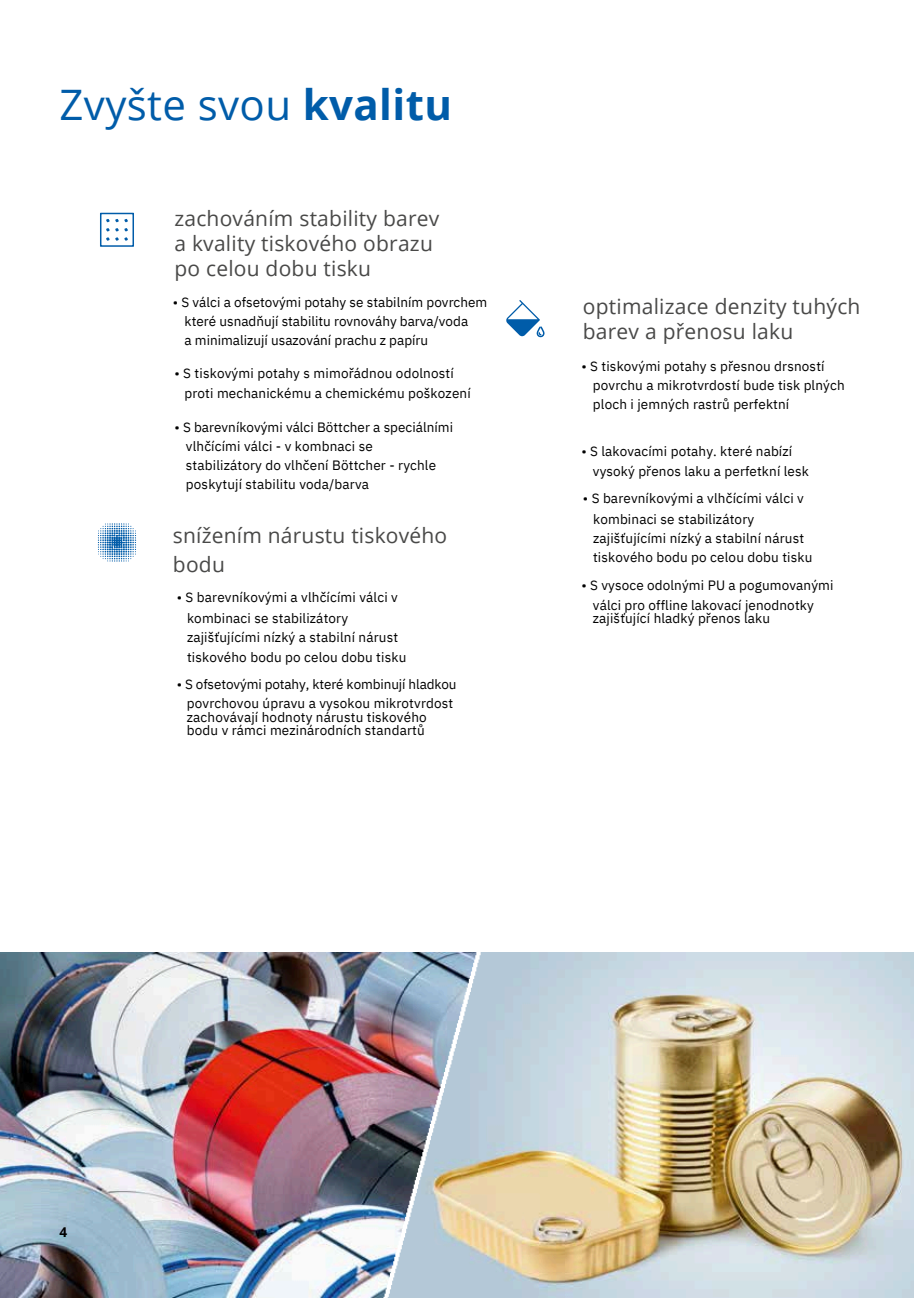
<style>
.page{position:relative;width:914px;height:1298px;background:#fff}
.page>*{position:absolute;margin:0;border:0;box-sizing:border-box;transform-origin:0 0}
.t1{font:42px "Open Sans";letter-spacing:.01em;color:#005ca9}
.t2{font:21px/24.8px "Open Sans";letter-spacing:.01em;color:#494948}
.t3{font:13.5px/19.2px "IBM Plex Sans";letter-spacing:.01em;color:#000}
.t4{font:13.5px "IBM Plex Sans";letter-spacing:-.01em;color:#000}
.t5{font:700 13.5px "Open Sans";color:#000}
.s1{font-weight:700}
</style>
<div class="page">
<svg style="left:98px;top:523px;width:38px;height:38px"></svg>
<svg style="left:100px;top:213px;width:34px;height:34px"></svg>
<svg style="left:506px;top:300px;width:38px;height:37px"></svg>
<img style="left:0;top:952px;width:914px;height:344px">
<p class="t1" style="left:60px;top:76px;width:394px">Zvyšte svou <span class="s1">kvalitu</span></p>
<p class="t2" style="left:174px;top:206px;width:266px">zachováním stability barev a kvality tiskového obrazu po celou dobu tisku</p>
<h2 class="t3" style="left:173px;top:292px;width:316px">• S válci a ofsetovými potahy se stabilním povrchem</h2>
<p class="t3" style="left:184px;top:311px;width:285px">které usnadňují stabilitu rovnováhy barva/voda a minimalizují usazování prachu z papíru</p>
<p class="t3" style="left:174px;top:363px;width:281px">• S tiskovými potahy s mimořádnou odolností</p>
<p class="t3" style="left:184px;top:383px;width:288px">proti mechanickému a chemickému poškození</p>
<p class="t3" style="left:174px;top:417px;width:280px">• S barevníkovými válci Böttcher a speciálními</p>
<p class="t3" style="left:186px;top:436px;width:252px">vlhčícími válci - v kombnaci se stabilizátory do vlhčení Böttcher - rychle poskytují stabilitu voda/barva</p>
<p class="t2" style="left:173px;top:519px;width:276px;line-height:29.2px">snížením nárustu tiskového bodu</p>
<p class="t3" style="left:177px;top:587px;width:222px">• S barevníkovými a vlhčícími válci v</p>
<h2 class="t3" style="left:187px;top:608px;width:221px">kombinaci se stabilizátory zajišťujícími nízký a stabilní nárust tiskového bodu po celou dobu tisku</h2>
<p class="t4" style="left:177px;top:675px;width:281px">• S ofsetovými potahy, které kombinují hladkou</p>
<p class="t3" style="left:187px;top:693px;width:268px">povrchovou úpravu a vysokou mikrotvrdost</p>
<p class="t3" style="left:187px;top:707px;width:241px">zachovávají hodnoty nárustu tiskového</p>
<p class="t3" style="left:187px;top:720px;width:239px">bodu v rámci mezinárodních standartů</p>
<p class="t2" style="left:583px;top:294px;width:279px">optimalizace denzity tuhých barev a přenosu laku</p>
<p class="t3" style="left:581px;top:356px;width:245px">• S tiskovými potahy s přesnou drsností</p>
<p class="t3" style="left:593px;top:375px;width:253px">povrchu a mikrotvrdostí bude tisk plných ploch i jemných rastrů perfektní</p>
<p class="t3" style="left:581px;top:441px;width:212px">• S lakovacími potahy. které nabízí</p>
<h2 class="t3" style="left:593px;top:461px;width:217px">vysoký přenos laku a perfetkní lesk</h2>
<p class="t3" style="left:583px;top:488px;width:222px">• S barevníkovými a vlhčícími válci v</p>
<p class="t3" style="left:593px;top:509px;width:221px">kombinaci se stabilizátory zajišťujícími nízký a stabilní nárust tiskového bodu po celou dobu tisku</p>
<p class="t3" style="left:581px;top:575px;width:254px">• S vysoce odolnými PU a pogumovanými</p>
<p class="t3" style="left:593px;top:595px;width:222px">válci pro offline lakovací jenodnotky</p>
<p class="t3" style="left:593px;top:608px;width:179px">zajišťující hladký přenos laku</p>
<p class="t5" style="left:60px;top:1222px;width:9px">4</p>
</div>
